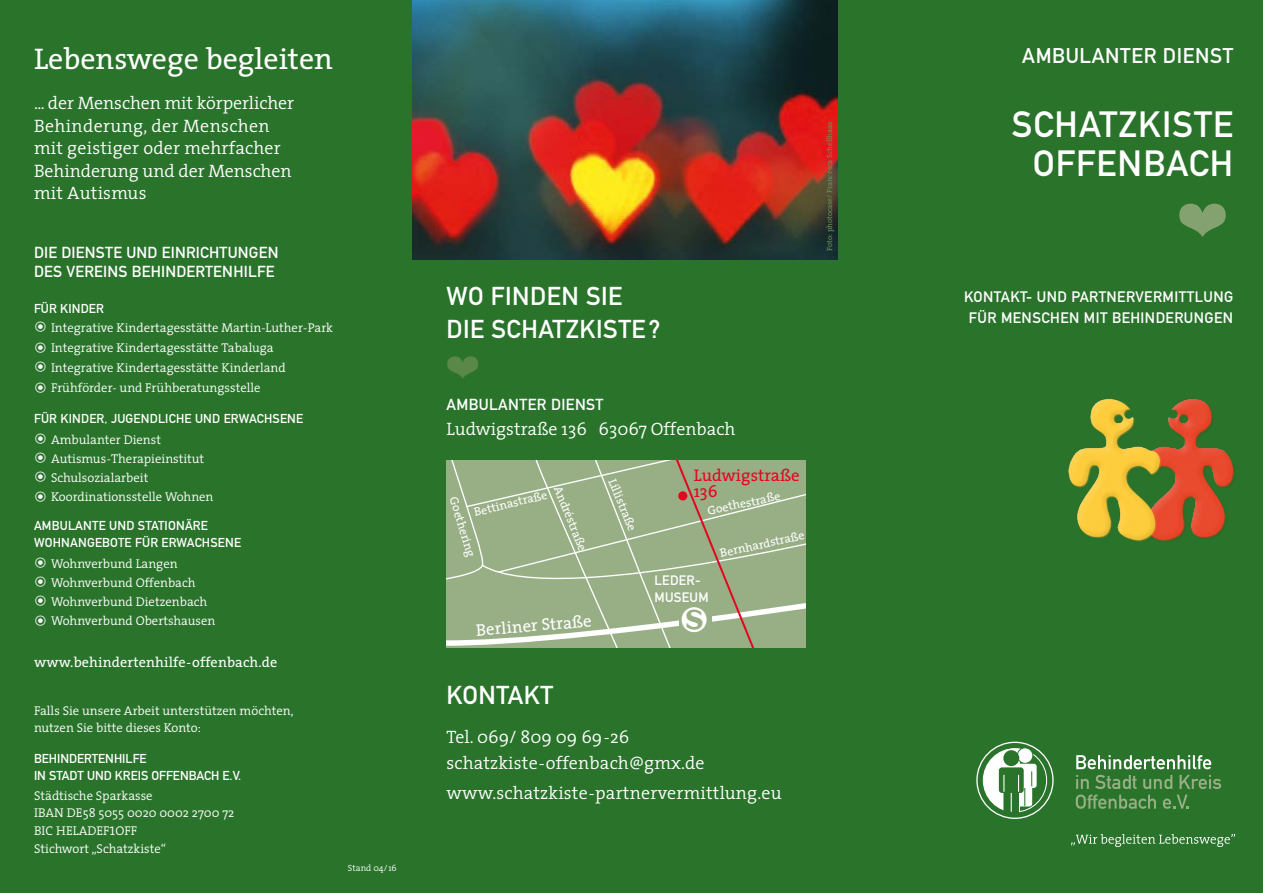
<style>
.page{position:relative;width:1263px;height:893px;background:#2a732b}
.page>*{position:absolute;margin:0;border:0;box-sizing:border-box;transform-origin:0 0}
.t1{font:36px/39px "DIN Mittelschrift";letter-spacing:.03em;color:#fff;text-align:center}
.t2{font:30px "The Serif";color:#fff}
.t3{font:29.55px "Communications P04";color:#fff}
.t4{font:25.5px/33px "DIN Mittelschrift";letter-spacing:.02em;color:#fff}
.t5{font:21px "DIN Mittelschrift";letter-spacing:.03em;color:#fff}
.t6{font:300 18px/22.5px "The Serif";letter-spacing:.005em;color:#fff}
.t7{font:16.8px/16.2px "The Serif";letter-spacing:.005em;color:#e40521}
.t8{font:16.8px "The Serif";color:#fff}
.t9{font:15.75px/19.5px "DIN Mittelschrift";letter-spacing:.015em;color:#fff}
.t10{font:15px/21px "DIN Mittelschrift";letter-spacing:.03em;color:#fff;text-align:center}
.t11{font:14.25px "The Serif";letter-spacing:.01em;color:#fff}
.t12{font:13.5px/16.2px "DIN Mittelschrift";letter-spacing:.02em;color:#fff}
.t13{font:300 12.75px/19.2px "The Serif";color:#fff}
.t14{font:12.75px/16.5px "DIN Mittelschrift";letter-spacing:.015em;color:#fff}
.t15{font:12px "The Serif";color:#fff}
.t16{font:300 9px "The Serif";color:#fff}
.t17{font:7.5px "The Serif";letter-spacing:.005em;color:#6f945b}
.s1{font-family:"Button Bonus Circle Positive";font-weight:400}
.s2{font-size:16.5px}
</style>
<div class="page">
<svg style="left:976px;top:741px;width:260px;height:106px"></svg>
<img style="left:1069px;top:398px;width:166px;height:143px">
<svg style="left:446px;top:460px;width:360px;height:188px;background:#9eb28b"></svg>
<img style="left:412px;top:0;width:426px;height:259px">
<h2 class="t2" style="left:34px;top:34px;width:301px">Lebenswege begleiten</h2>
<h3 class="t6" style="left:34px;top:91px;width:262px">... der Menschen mit körperlicher<br>Behinderung, der Menschen mit geistiger oder mehrfacher<br>Behinderung und der Menschen mit Autismus</h3>
<p class="t9" style="left:34px;top:242px;width:246px">DIE DIENSTE UND EINRICHTUNGEN<br>DES VEREINS BEHINDERTENHILFE</p>
<p class="t14" style="left:34px;top:300px;width:71px">FÜR KINDER</p>
<p class="t13" style="left:34px;top:317px;width:301px;line-height:20.7px"><span class="s1">&gt;</span> Integrative Kindertagesstätte Martin-Luther-Park <span class="s1">&gt;</span> Integrative Kindertagesstätte Tabaluga</p>
<p class="t13" style="left:34px;top:357px;width:253px;line-height:20.7px"><span class="s1">&gt;</span> Integrative Kindertagesstätte Kinderland <span class="s1">&gt;</span> Frühförder- und Frühberatungsstelle</p>
<p class="t14" style="left:34px;top:410px;width:271px">FÜR KINDER, JUGENDLICHE UND ERWACHSENE</p>
<p class="t13" style="left:34px;top:429px;width:181px"><span class="s1">&gt;</span> Ambulanter Dienst<br><span class="s1">&gt;</span> Autismus-Therapieinstitut <span class="s1">&gt;</span> Schulsozialarbeit<br><span class="s1">&gt;</span> Koordinationsstelle Wohnen</p>
<p class="t14" style="left:34px;top:518px;width:209px">AMBULANTE UND STATIONÄRE<br>WOHNANGEBOTE FÜR ERWACHSENE</p>
<p class="t13" style="left:34px;top:553px;width:183px"><span class="s1">&gt;</span> Wohnverbund Langen<br><span class="s1">&gt;</span> Wohnverbund Offenbach<br><span class="s1">&gt;</span> Wohnverbund Dietzenbach <span class="s1">&gt;</span> Wohnverbund Obertshausen</p>
<p class="t11" style="left:34px;top:650px;width:245px">www.behindertenhilfe-offenbach.de</p>
<p class="t13" style="left:34px;top:701px;width:261px;line-height:17.7px">Falls Sie unsere Arbeit unterstützen möchten, nutzen Sie bitte dieses Konto:</p>
<p class="t14" style="left:34px;top:749px;width:209px;line-height:17.7px">BEHINDERTENHILFE<br>IN STADT UND KREIS OFFENBACH E.V.</p>
<p class="t13" style="left:34px;top:786px;width:202px;line-height:17.7px">Städtische Sparkasse<br>IBAN DE58 5055 0020 0002 2700 72<br>BIC HELADEF<span class="s2">1</span>OFF<br>Stichwort „Schatzkiste“</p>
<p class="t16" style="left:348px;top:860px;width:50px">Stand 04/16</p>
<h3 class="t4" style="left:446px;top:279px;width:216px">WO FINDEN SIE<br>DIE SCHATZKISTE?</h3>
<p class="t17" style="left:823px;top:251px;width:130px;rotate:-90deg">Foto: photocase/ Francesca Schellhaas</p>
<p class="t9" style="left:446px;top:394px;width:158px">AMBULANTER DIENST</p>
<h3 class="t6" style="left:446px;top:417px;width:290px">Ludwigstraße 136 63067 Offenbach</h3>
<p class="t15" style="left:567px;top:483px;width:70px;rotate:68deg">Andréstraße</p>
<p class="t15" style="left:472px;top:503px;width:77px;rotate:-14deg">Bettinastraße</p>
<p class="t15" style="left:463px;top:494px;width:64px;rotate:73deg">Goethering</p>
<p class="t15" style="left:621px;top:475px;width:57px;rotate:68deg">Lillistraße</p>
<h3 class="t8" style="left:475px;top:616px;width:118px;rotate:-5deg">Berliner Straße</h3>
<h3 class="t7" style="left:694px;top:467px;width:108px">Ludwigstraße<br>136</h3>
<p class="t15" style="left:705px;top:501px;width:76px;rotate:-12deg">Goethestraße</p>
<p class="t12" style="left:654px;top:572px;width:56px">LEDER-<br>MUSEUM</p>
<h3 class="t3" style="left:679px;top:601px;width:31px">q</h3>
<p class="t15" style="left:718px;top:543px;width:88px;rotate:-12deg">Bernhardstraße</p>
<h3 class="t4" style="left:446px;top:679px;width:108px">KONTAKT</h3>
<h3 class="t6" style="left:446px;top:723px;width:259px;line-height:26.7px">Tel. 069/ 809 09 69-26 schatzkiste-offenbach@gmx.de</h3>
<h3 class="t6" style="left:446px;top:781px;width:337px">www.schatzkiste-partnervermittlung.eu</h3>
<h3 class="t5" style="left:1022px;top:43px;width:212px">AMBULANTER DIENST</h3>
<h1 class="t1" style="left:1012px;top:104px;width:223px">SCHATZKISTE<br>OFFENBACH</h1>
<p class="t10" style="left:964px;top:286px;width:271px">KONTAKT- UND PARTNERVERMITTLUNG<br>FÜR MENSCHEN MIT BEHINDERUNGEN</p>
</div>
